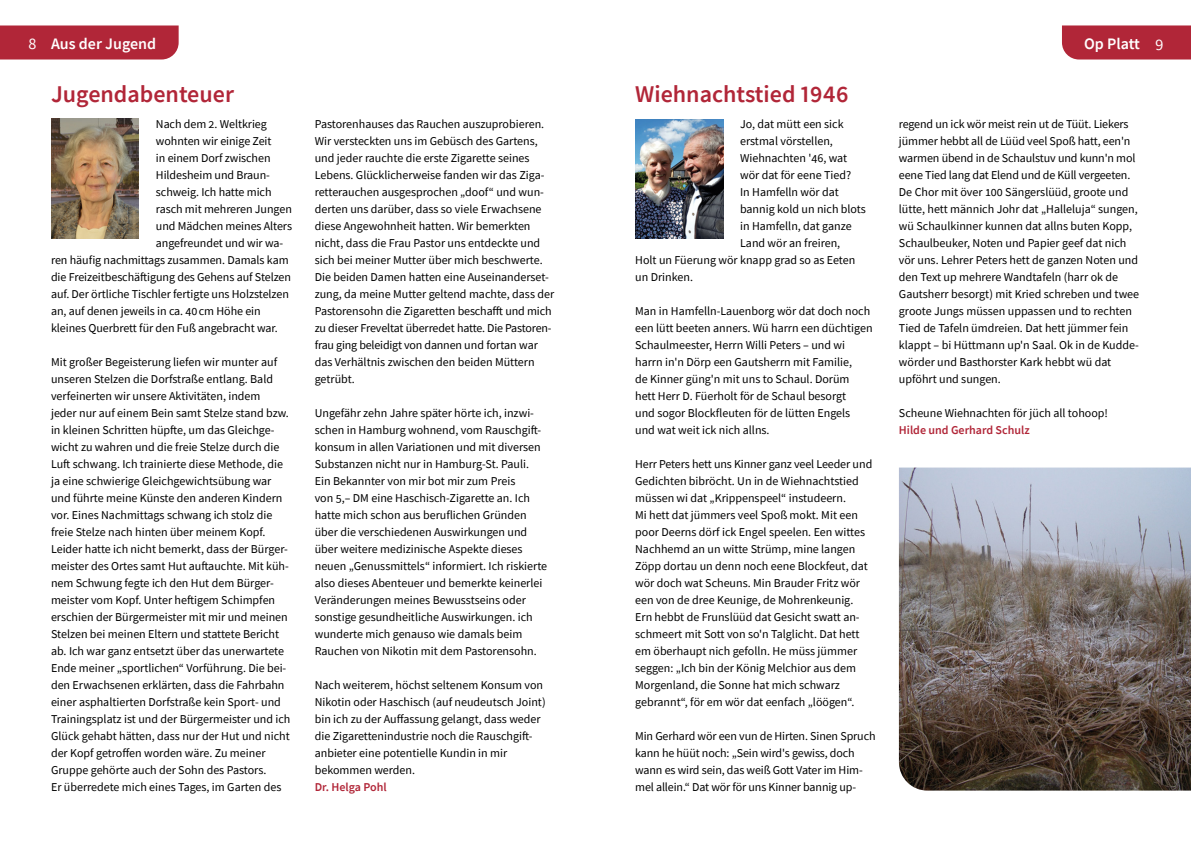
<style>
.page{position:relative;width:1191px;height:842px;background:#fff}
.page>*{position:absolute;margin:0;border:0;box-sizing:border-box;transform-origin:0 0}
.t1{font:600 24px "Source Sans Pro";color:#b12638}
.t2{font:600 16px "Source Sans Pro";color:#fff}
.t3{font:12px/17px "Source Sans Pro";color:#000}
.t4{font:600 12px "Source Sans Pro";color:#b12638}
.s1{font-weight:400}
</style>
<div class="page">
<svg style="left:1062px;top:25px;width:129px;height:35px;background:#b42e40"></svg>
<div style="left:0;top:26px;width:179px;height:34px;background:#b12638"></div>
<img style="left:635px;top:119px;width:88px;height:119px">
<img style="left:51px;top:119px;width:88px;height:119px">
<img style="left:899px;top:468px;width:292px;height:323px">
<h2 class="t2" style="left:28px;top:33px;width:129px"><span class="s1">8</span> Aus der Jugend</h2>
<h2 class="t2" style="left:1084px;top:33px;width:81px">Op Platt <span class="s1">9</span></h2>
<h1 class="t1" style="left:51px;top:78px;width:184px">Jugendabenteuer</h1>
<p class="t3" style="left:156px;top:115px;width:112px">Nach dem 2. Weltkrieg</p>
<p class="t3" style="left:156px;top:132px;width:117px">wohnten wir einige Zeit</p>
<p class="t3" style="left:156px;top:149px;width:116px">in einem Dorf zwischen</p>
<p class="t3" style="left:156px;top:166px;width:116px">Hildesheim und Braun-</p>
<p class="t3" style="left:156px;top:183px;width:117px">schweig. Ich hatte mich</p>
<p class="t3" style="left:156px;top:200px;width:137px">rasch mit mehreren Jungen</p>
<p class="t3" style="left:156px;top:217px;width:138px">und Mädchen meines Alters</p>
<p class="t3" style="left:156px;top:234px;width:129px">angefreundet und wir wa-</p>
<p class="t3" style="left:51px;top:251px;width:239px">ren häufig nachmittags zusammen. Damals kam</p>
<p class="t3" style="left:51px;top:268px;width:241px">die Freizeitbeschäftigung des Gehens auf Stelzen</p>
<p class="t3" style="left:51px;top:285px;width:239px">auf. Der örtliche Tischler fertigte uns Holzstelzen</p>
<p class="t3" style="left:51px;top:302px;width:211px">an, auf denen jeweils in ca. 40cm Höhe ein</p>
<p class="t3" style="left:51px;top:319px;width:228px">kleines Querbrett für den Fuß angebracht war.</p>
<p class="t3" style="left:51px;top:353px;width:241px">Mit großer Begeisterung liefen wir munter auf unseren Stelzen die Dorfstraße entlang. Bald verfeinerten wir unsere Aktivitäten, indem<br>jeder nur auf einem Bein samt Stelze stand bzw. in kleinen Schritten hüpfte, um das Gleichge&shy;wicht zu wahren und die freie Stelze durch die Luft schwang. Ich trainierte diese Methode, die ja eine schwierige Gleichgewichtsübung war und führte meine Künste den anderen Kindern vor. Eines Nachmittags schwang ich stolz die freie Stelze nach hinten über meinem Kopf.<br>Leider hatte ich nicht bemerkt, dass der Bürger&shy;meister des Ortes samt Hut auftauchte. Mit küh&shy;nem Schwung fegte ich den Hut dem Bürger&shy;meister vom Kopf. Unter heftigem Schimpfen erschien der Bürgermeister mit mir und meinen Stelzen bei meinen Eltern und stattete Bericht ab. Ich war ganz entsetzt über das unerwartete Ende meiner „sportlichen“ Vorführung. Die bei&shy;den Erwachsenen erklärten, dass die Fahrbahn einer asphaltierten Dorfstraße kein Sport- und Trainingsplatz ist und der Bürgermeister und ich Glück gehabt hätten, dass nur der Hut und nicht der Kopf getroffen worden wäre. Zu meiner Gruppe gehörte auch der Sohn des Pastors.<br>Er überredete mich eines Tages, im Garten des</p>
<p class="t3" style="left:315px;top:115px;width:241px">Pastorenhauses das Rauchen auszuprobieren.<br>Wir versteckten uns im Gebüsch des Gartens, und jeder rauchte die erste Zigarette seines Lebens. Glücklicherweise fanden wir das Ziga&shy;retterauchen ausgesprochen „doof“ und wun&shy;derten uns darüber, dass so viele Erwachsene diese Angewohnheit hatten. Wir bemerkten nicht, dass die Frau Pastor uns entdeckte und sich bei meiner Mutter über mich beschwerte.<br>Die beiden Damen hatten eine Auseinanderset&shy;zung, da meine Mutter geltend machte, dass der Pastorensohn die Zigaretten beschafft und mich zu dieser Freveltat überredet hatte. Die Pastoren&shy;frau ging beleidigt von dannen und fortan war das Verhältnis zwischen den beiden Müttern getrübt.</p>
<p class="t3" style="left:315px;top:404px;width:234px">Ungefähr zehn Jahre später hörte ich, inzwi&shy;schen in Hamburg wohnend, vom Rauschgift&shy;konsum in allen Variationen und mit diversen Substanzen nicht nur in Hamburg-St. Pauli.<br>Ein Bekannter von mir bot mir zum Preis<br>von 5,– DM eine Haschisch-Zigarette an. Ich hatte mich schon aus beruflichen Gründen über die verschiedenen Auswirkungen und über weitere medizinische Aspekte dieses neuen „Genussmittels“ informiert. Ich riskierte also dieses Abenteuer und bemerkte keinerlei Veränderungen meines Bewusstseins oder sonstige gesundheitliche Auswirkungen. ich wunderte mich genauso wie damals beim Rauchen von Nikotin mit dem Pastorensohn.</p>
<p class="t3" style="left:315px;top:676px;width:232px">Nach weiterem, höchst seltenem Konsum von Nikotin oder Haschisch (auf neudeutsch Joint) bin ich zu der Auffassung gelangt, dass weder die Zigarettenindustrie noch die Rauschgift&shy;anbieter eine potentielle Kundin in mir bekommen werden.</p>
<p class="t4" style="left:315px;top:779px;width:73px">Dr. Helga Pohl</p>
<h1 class="t1" style="left:635px;top:78px;width:215px">Wiehnachtstied 1946</h1>
<p class="t3" style="left:740px;top:115px;width:105px">Jo, dat mütt een sick</p>
<p class="t3" style="left:740px;top:132px;width:94px">erstmal vörstellen,</p>
<p class="t3" style="left:740px;top:149px;width:109px">Wiehnachten '46, wat</p>
<p class="t3" style="left:740px;top:166px;width:112px">wör dat för eene Tied?</p>
<p class="t3" style="left:740px;top:183px;width:100px">In Hamfelln wör dat</p>
<p class="t3" style="left:740px;top:200px;width:127px">bannig kold un nich blots</p>
<p class="t3" style="left:740px;top:217px;width:113px">in Hamfelln, dat ganze</p>
<p class="t3" style="left:740px;top:234px;width:102px">Land wör an freiren,</p>
<p class="t3" style="left:635px;top:251px;width:222px">Holt un Füerung wör knapp grad so as Eeten</p>
<p class="t3" style="left:635px;top:268px;width:59px">un Drinken.</p>
<p class="t3" style="left:635px;top:302px;width:239px">Man in Hamfelln-Lauenborg wör dat doch noch een lütt beeten anners. Wü harrn een düchtigen Schaulmeester, Herrn Willi Peters – und wi harrn in'n Dörp een Gautsherrn mit Familie,<br>de Kinner güng'n mit uns to Schaul. Dorüm hett Herr D. Füerholt för de Schaul besorgt<br>und sogor Blockfleuten för de lütten Engels und wat weit ick nich allns.</p>
<p class="t3" style="left:635px;top:455px;width:239px">Herr Peters hett uns Kinner ganz veel Leeder und Gedichten bibröcht. Un in de Wiehnachtstied müssen wi dat „Krippenspeel“ instudeern.<br>Mi hett dat jümmers veel Spoß mokt. Mit een poor Deerns dörf ick Engel speelen. Een wittes Nachhemd an un witte Strümp, mine langen Zöpp dortau un denn noch eene Blockfeut, dat wör doch wat Scheuns. Min Brauder Fritz wör een von de dree Keunige, de Mohrenkeunig.<br>Ern hebbt de Frunslüüd dat Gesicht swatt an&shy;schmeert mit Sott von so'n Talglicht. Dat hett em öberhaupt nich gefolln. He müss jümmer seggen: „Ich bin der König Melchior aus dem Morgenland, die Sonne hat mich schwarz gebrannt“, för em wör dat eenfach „löögen“.</p>
<p class="t3" style="left:635px;top:727px;width:242px">Min Gerhard wör een vun de Hirten. Sinen Spruch kann he hüüt noch: „Sein wird's gewiss, doch wann es wird sein, das weiß Gott Vater im Him&shy;mel allein.“ Dat wör för uns Kinner bannig up-</p>
<p class="t3" style="left:899px;top:115px;width:242px">regend un ick wör meist rein ut de Tüüt. Liekers jümmer hebbt all de Lüüd veel Spoß hatt, een'n warmen übend in de Schaulstuv und kunn'n mol eene Tied lang dat Elend und de Küll vergeeten.<br>De Chor mit över 100 Sängerslüüd, groote und lütte, hett männich Johr dat „Halleluja“ sungen, wü Schaulkinner kunnen dat allns buten Kopp, Schaulbeuker, Noten und Papier geef dat nich vör uns. Lehrer Peters hett de ganzen Noten und den Text up mehrere Wandtafeln (harr ok de Gautsherr besorgt) mit Kried schreben und twee groote Jungs müssen uppassen und to rechten Tied de Tafeln ümdreien. Dat hett jümmer fein klappt – bi Hüttmann up'n Saal. Ok in de Kudde&shy;wörder und Basthorster Kark hebbt wü dat upföhrt und sungen.</p>
<p class="t3" style="left:899px;top:404px;width:211px">Scheune Wiehnachten för jüch all tohoop!</p>
<p class="t4" style="left:899px;top:422px;width:132px">Hilde und Gerhard Schulz</p>
</div>
